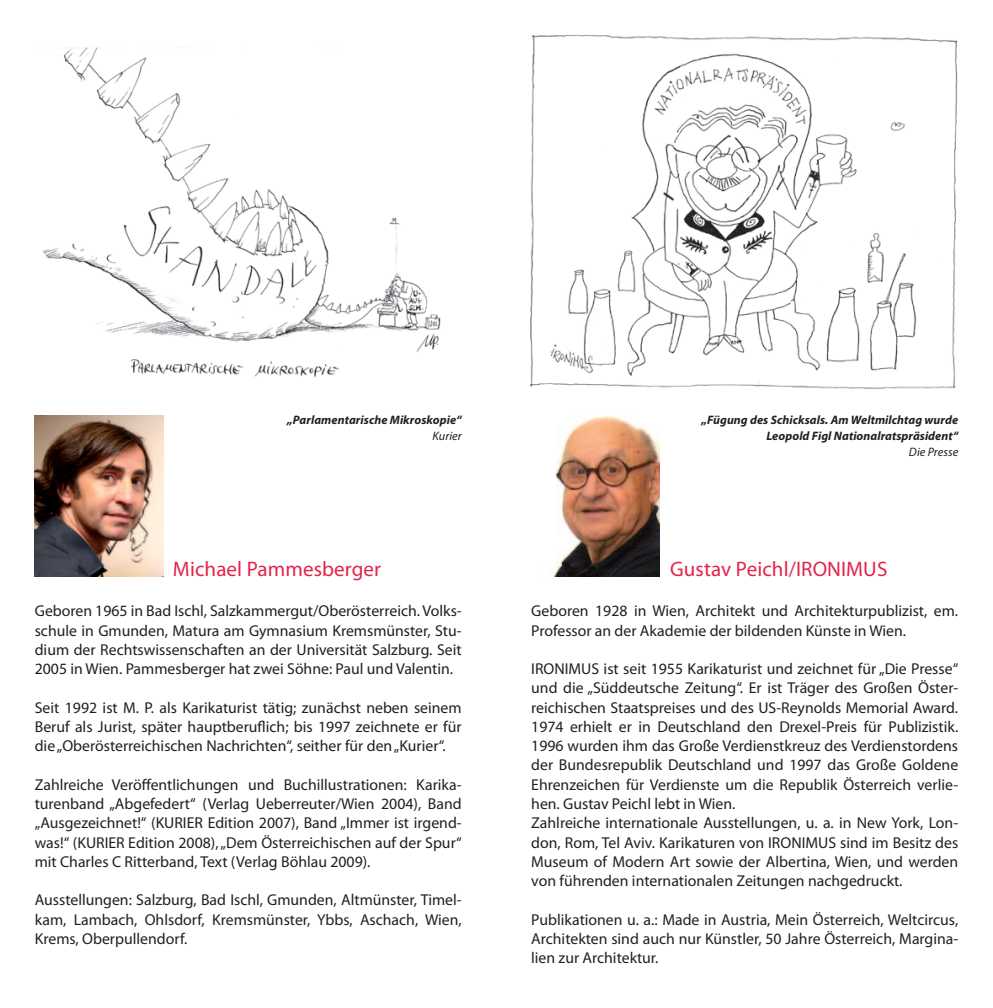
<style>
.page{position:relative;width:993px;height:1008px;background:#fff}
.page>*{position:absolute;margin:0;border:0;box-sizing:border-box;transform-origin:0 0}
.t1{font:21px "Myriad Pro";letter-spacing:.005em;color:#e5234a}
.t2{font:15.75px/19.2px "Myriad Pro";color:#231f20;text-align:justify}
.t3{font:italic 700 12.25px/15.8px "Myriad Pro";letter-spacing:.005em;color:#231f20;text-align:right}
.t4{font:italic 12.25px "Myriad Pro";letter-spacing:.005em;color:#231f20}
</style>
<div class="page">
<img style="left:43px;top:48px;width:398px;height:329px">
<img style="left:530px;top:34px;width:428px;height:355px">
<img style="left:35px;top:415px;width:128px;height:160px">
<img style="left:553px;top:415px;width:106px;height:160px">
<p class="t3" style="left:287px;top:412px;width:176px">„Parlamentarische Mikroskopie“</p>
<p class="t4" style="left:432px;top:428px;width:31px">Kurier</p>
<h1 class="t1" style="left:173px;top:555px;width:210px">Michael Pammesberger</h1>
<p class="t2" style="left:35px;top:601px;width:428px">Geboren 1965 in Bad Ischl, Salzkammergut/Oberösterreich. Volks&shy;schule in Gmunden, Matura am Gymnasium Kremsmünster, Stu&shy;dium der Rechtswissenschaften an der Universität Salzburg. Seit 2005 in Wien. Pammesberger hat zwei Söhne: Paul und Valentin.</p>
<p class="t2" style="left:35px;top:697px;width:428px">Seit 1992 ist M. P. als Karikaturist tätig; zunächst neben seinem Beruf als Jurist, später hauptberuflich; bis 1997 zeichnete er für die „Oberösterreichischen Nachrichten“, seither für den „Kurier“.</p>
<p class="t2" style="left:35px;top:774px;width:428px">Zahlreiche Veröffentlichungen und Buchillustrationen: Karika&shy;turenband „Abgefedert“ (Verlag Ueberreuter/Wien 2004), Band „Ausgezeichnet!“ (KURIER Edition 2007), Band „Immer ist irgend&shy;was!“ (KURIER Edition 2008), „Dem Österreichischen auf der Spur“ mit Charles C Ritterband, Text (Verlag Böhlau 2009).</p>
<p class="t2" style="left:35px;top:889px;width:428px">Ausstellungen: Salzburg, Bad Ischl, Gmunden, Altmünster, Timel&shy;kam, Lambach, Ohlsdorf, Kremsmünster, Ybbs, Aschach, Wien, Krems, Oberpullendorf.</p>
<p class="t3" style="left:701px;top:412px;width:258px">„Fügung des Schicksals. Am Weltmilchtag wurde<br>Leopold Figl Nationalratspräsident“</p>
<p class="t4" style="left:908px;top:444px;width:51px">Die Presse</p>
<h1 class="t1" style="left:670px;top:555px;width:218px">Gustav Peichl/IRONIMUS</h1>
<p class="t2" style="left:531px;top:601px;width:428px">Geboren 1928 in Wien, Architekt und Architekturpublizist, em.<br>Professor an der Akademie der bildenden Künste in Wien.</p>
<p class="t2" style="left:531px;top:658px;width:428px;text-align:left">IRONIMUS ist seit 1955 Karikaturist und zeichnet für „Die Presse“ und die „Süddeutsche Zeitung“. Er ist Träger des Großen Öster&shy;reichischen Staatspreises und des US-Reynolds Memorial Award.<br>1974 erhielt er in Deutschland den Drexel-Preis für Publizistik.<br>1996 wurden ihm das Große Verdienstkreuz des Verdienstordens der Bundesrepublik Deutschland und 1997 das Große Goldene Ehrenzeichen für Verdienste um die Republik Österreich verlie&shy;hen. Gustav Peichl lebt in Wien.<br>Zahlreiche internationale Ausstellungen, u. a. in New York, Lon&shy;don, Rom, Tel Aviv. Karikaturen von IRONIMUS sind im Besitz des Museum of Modern Art sowie der Albertina, Wien, und werden von führenden internationalen Zeitungen nachgedruckt.</p>
<p class="t2" style="left:531px;top:909px;width:428px">Publikationen u. a.: Made in Austria, Mein Österreich, Weltcircus, Architekten sind auch nur Künstler, 50 Jahre Österreich, Margina&shy;lien zur Architektur.</p>
</div>
